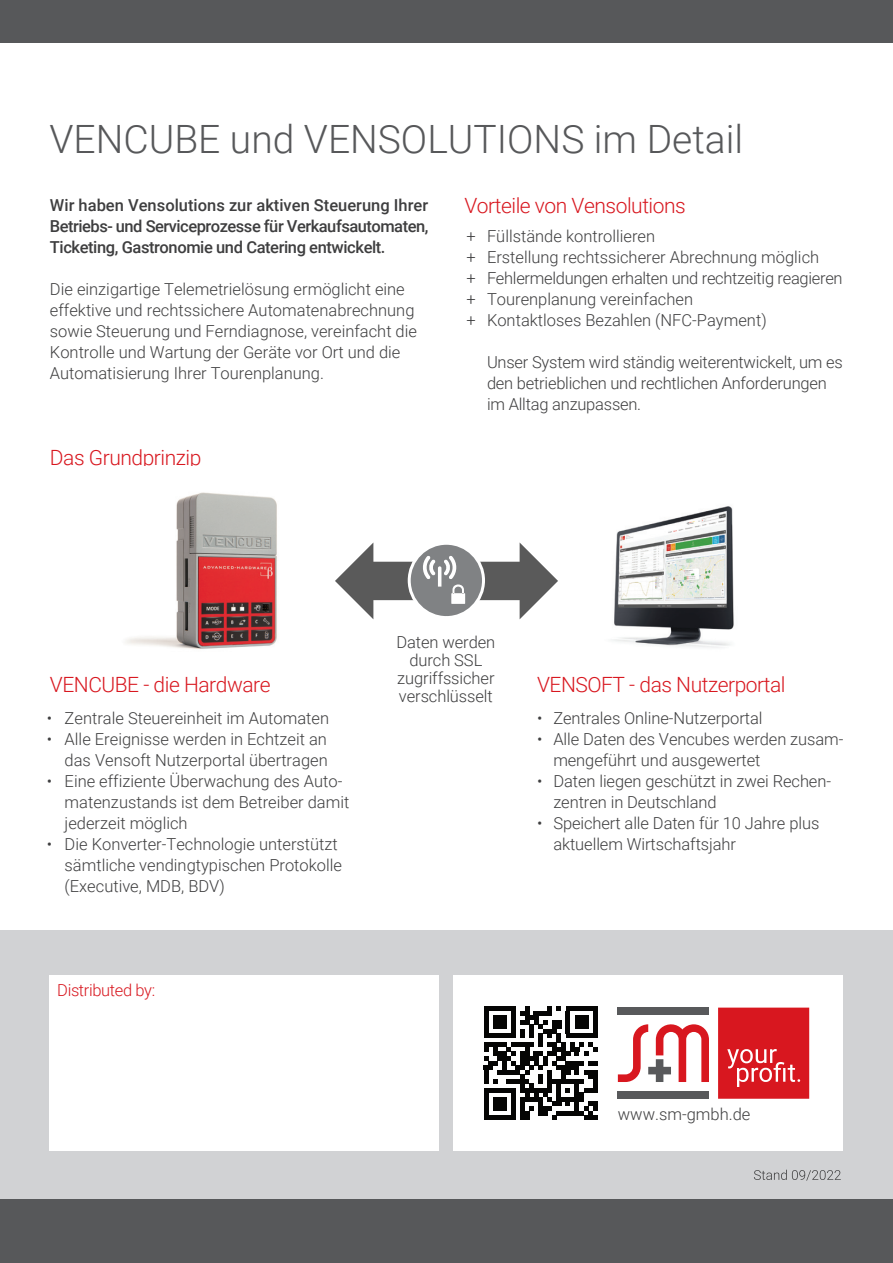
<style>
.page{position:relative;width:893px;height:1263px;background:#fff}
.page>*{position:absolute;margin:0;border:0;box-sizing:border-box;transform-origin:0 0}
.t1{font:300 39px "Roboto";color:#57585a}
.t2{font:300 21px "Roboto";letter-spacing:-.02em;color:#d8171f}
.t3{font:300 16.5px/21px "Roboto";color:#3e3e3f}
.t4{font:500 16.5px/21px "Roboto";letter-spacing:-.025em;color:#3e3e3f;text-align:justify}
.t5{font:300 16.5px "Roboto";letter-spacing:-.02em;color:#d8171f}
</style>
<div class="page">
<img style="left:519px;top:506px;width:215px;height:142px">
<div style="left:0;top:0;width:893px;height:43px;background:#57585a"></div>
<div style="left:0;top:1199px;width:893px;height:64px;background:#57585a"></div>
<div style="left:0;top:930px;width:893px;height:269px;background:#d1d2d4"></div>
<div style="left:49px;top:976px;width:390px;height:175px;background:#fff"></div>
<div style="left:454px;top:976px;width:389px;height:175px;background:#fff"></div>
<svg style="left:718px;top:1007px;width:91px;height:92px;background:#db2b32"></svg>
<div style="left:618px;top:1007px;width:91px;height:8px;background:#58595b"></div>
<svg style="left:618px;top:1024px;width:91px;height:58px"></svg>
<div style="left:618px;top:1091px;width:91px;height:8px;background:#58595b"></div>
<img style="left:125px;top:492px;width:152px;height:157px">
<svg style="left:335px;top:542px;width:223px;height:77px"></svg>
<svg style="left:484px;top:1006px;width:113px;height:114px"></svg>
<div style="left:484px;top:1115px;width:32px;height:5px;background:#050504"></div>
<div style="left:493px;top:1097px;width:14px;height:14px;background:#050504"></div>
<svg style="left:754px;top:1170px;width:87px;height:11px"></svg>
<h1 class="t1" style="left:49px;top:111px;width:695px">VENCUBE und VENSOLUTIONS im Detail</h1>
<p class="t4" style="left:50px;top:194px;width:380px">Wir haben Vensolutions zur aktiven Steuerung Ihrer Betriebs- und Serviceprozesse für Verkaufsautomaten, Ticketing, Gastronomie und Catering entwickelt.</p>
<p class="t3" style="left:50px;top:278px;width:369px">Die einzigartige Telemetrielösung ermöglicht eine effektive und rechtssichere Automatenabrechnung sowie Steuerung und Ferndiagnose, vereinfacht die Kontrolle und Wartung der Geräte vor Ort und die Automatisierung Ihrer Tourenplanung.</p>
<p class="t2" style="left:50px;top:443px;width:153px">Das Grundprinzip</p>
<p class="t2" style="left:464px;top:191px;width:223px">Vorteile von Vensolutions</p>
<p class="t3" style="left:487px;top:225px;width:357px">Füllstände kontrollieren<br>Erstellung rechtssicherer Abrechnung möglich Fehlermeldungen erhalten und rechtzeitig reagieren Tourenplanung vereinfachen<br>Kontaktloses Bezahlen (NFC-Payment)</p>
<p class="t3" style="left:487px;top:351px;width:357px">Unser System wird ständig weiterentwickelt, um es den betrieblichen und rechtlichen Anforderungen im Alltag anzupassen.</p>
<p class="t3" style="left:466px;top:225px;width:11px;text-align:justify">+ + + + +</p>
<p class="t3" style="left:396px;top:633px;width:100px;line-height:18px;text-align:center">Daten werden durch SSL zugriffssicher verschlüsselt</p>
<p class="t2" style="left:50px;top:670px;width:222px">VENCUBE - die Hardware</p>
<p class="t2" style="left:537px;top:670px;width:250px">VENSOFT - das Nutzerportal</p>
<p class="t3" style="left:47px;top:707px;width:7px">• •</p>
<p class="t3" style="left:47px;top:770px;width:7px">•</p>
<p class="t3" style="left:47px;top:833px;width:7px">•</p>
<p class="t3" style="left:65px;top:706px;width:286px">Zentrale Steuereinheit im Automaten Alle Ereignisse werden in Echtzeit an das Vensoft Nutzerportal übertragen Eine effiziente Überwachung des Auto&shy;matenzustands ist dem Betreiber damit jederzeit möglich<br>Die Konverter-Technologie unterstützt sämtliche vendingtypischen Protokolle (Executive, MDB, BDV)</p>
<p class="t5" style="left:57px;top:979px;width:99px">Distributed by:</p>
<p class="t3" style="left:537px;top:707px;width:7px">• •</p>
<p class="t3" style="left:537px;top:770px;width:7px">•</p>
<p class="t3" style="left:537px;top:812px;width:7px">•</p>
<p class="t3" style="left:553px;top:706px;width:292px">Zentrales Online-Nutzerportal<br>Alle Daten des Vencubes werden zusam&shy;mengeführt und ausgewertet<br>Daten liegen geschützt in zwei Rechen&shy;zentren in Deutschland<br>Speichert alle Daten für 10 Jahre plus aktuellem Wirtschaftsjahr</p>
<p class="t3" style="left:618px;top:1103px;width:134px">www.sm-gmbh.de</p>
</div>
